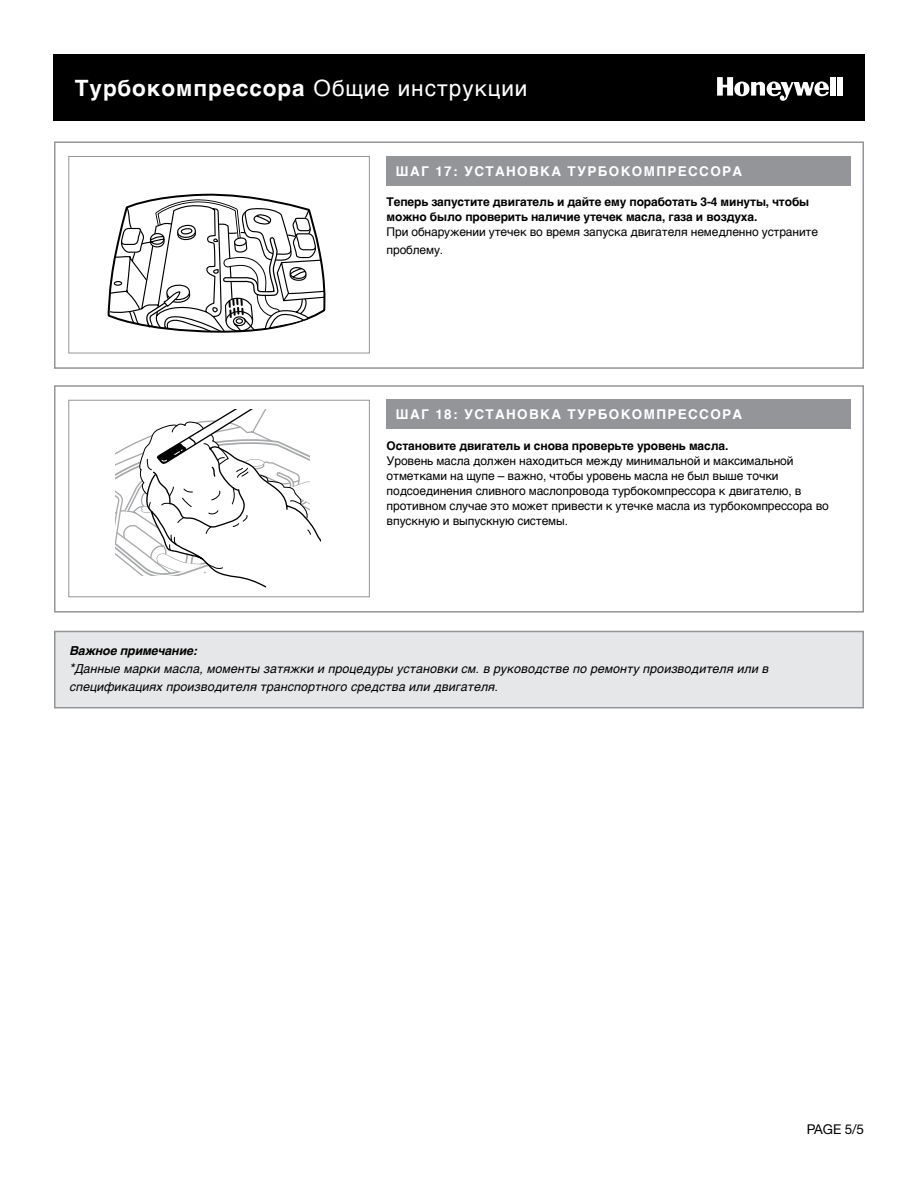
<style>
.page{position:relative;width:918px;height:1188px;background:#fff}
.page>*{position:absolute;margin:0;border:0;box-sizing:border-box;transform-origin:0 0}
.t1{font:700 22.5px "Helvetica";letter-spacing:.04em;color:#fff}
.t2{font:700 13.5px "Helvetica";letter-spacing:.1em;color:#fff}
.t3{font:13.5px "Helvetica Neue";color:#000}
.t4{font:italic 12.3px/18px "Helvetica";color:#000}
.t5{font:12px/15px "Helvetica";letter-spacing:-.01em;color:#000}
.t6{font:700 12px/15px "Helvetica";letter-spacing:-.01em;color:#000}
.s1{font-weight:400}
.s2{font-size:12.3px}
.s3{font-weight:700}
.s4{font-size:13.5px}
</style>
<div class="page">
<div style="left:54px;top:54px;width:811px;height:66px;background:#000"></div>
<div style="left:830px;top:77px;width:5px;height:19px;background:#fff"></div>
<div style="left:837px;top:77px;width:5px;height:19px;background:#fff"></div>
<svg style="left:717px;top:77px;width:112px;height:24px"></svg>
<div style="left:54px;top:141px;width:810px;height:228px;border:2px solid #939598"></div>
<div style="left:68px;top:156px;width:302px;height:197px;border:1px solid #939598"></div>
<div style="left:387px;top:156px;width:464px;height:29px;background:#939598"></div>
<div style="left:54px;top:385px;width:810px;height:228px;border:2px solid #939598"></div>
<div style="left:55px;top:631px;width:808px;height:77px;background:#e6e7e8"></div>
<div style="left:54px;top:631px;width:810px;height:77px;border:2px solid #939598"></div>
<div style="left:68px;top:400px;width:302px;height:197px;border:1px solid #939598"></div>
<div style="left:387px;top:399px;width:464px;height:30px;background:#939598"></div>
<svg style="left:108px;top:193px;width:218px;height:140px"></svg>
<svg style="left:115px;top:409px;width:205px;height:179px"></svg>
<h1 class="t1" style="left:75px;top:70px;width:454px">Tурбокомпрессора <span class="s1">Общие инструкции</span></h1>
<p class="t2" style="left:396px;top:160px;width:348px">ШАГ 17: УСТАНОВКА ТУРБОКОМПРЕССОРА</p>
<p class="t6" style="left:387px;top:194px;width:424px">Теперь запустите двигатель и дайте ему поработать 3-4 минуты, чтобы можно было проверить наличие утечек масла, газа и воздуха.</p>
<p class="t5" style="left:387px;top:223px;width:433px;line-height:18px">При обнаружении утечек во время запуска двигателя немедленно устраните проблему<span class="s2">.</span></p>
<p class="t2" style="left:396px;top:404px;width:348px">ШАГ 18: УСТАНОВКА ТУРБОКОМПРЕССОРА</p>
<p class="t6" style="left:387px;top:438px;width:343px">Остановите двигатель и снова проверьте уровень масла.</p>
<p class="t5" style="left:387px;top:453px;width:444px">Уровень масла должен находиться между минимальной и максимальной отметками на щупе – важно, чтобы уровень масла не был выше точки подсоединения сливного маслопровода турбокомпрессора к двигателю, в противном случае это может привести к утечке масла из турбокомпрессора во впускную и выпускную системы.</p>
<p class="t4" style="left:69px;top:642px;width:705px"><span class="s3">Важноепримечание:<br></span><span class="s4">*</span>Данныемаркимасла,моменты затяжкиипроцедуры установкисм.вруководствепоремонтупроизводителяилив спецификацияхпроизводителятранспортногосредстваилидвигателя.</p>
<p class="t3" style="left:807px;top:1121px;width:59px">PAGE 5/5</p>
</div>
